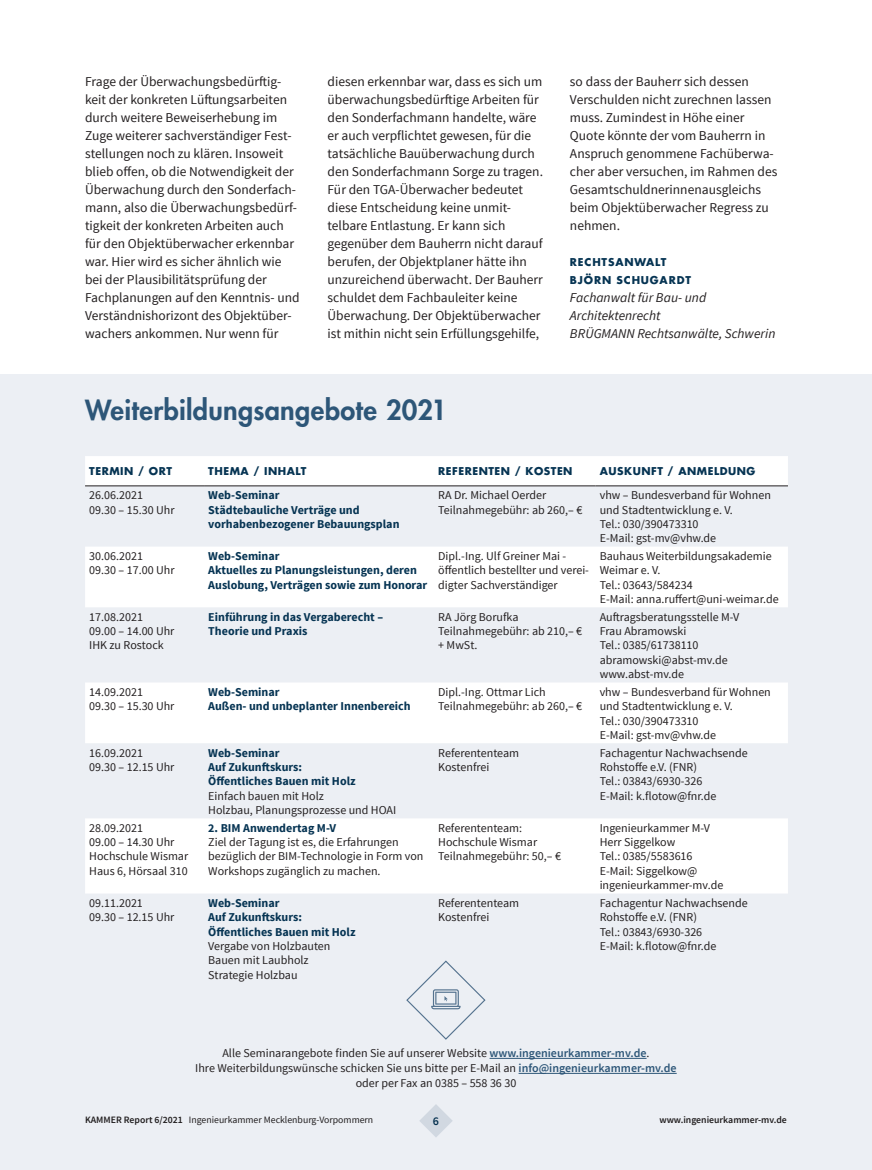
<style>
.page{position:relative;width:872px;height:1170px;background:#fff}
.page>*{position:absolute;margin:0;border:0;box-sizing:border-box;transform-origin:0 0}
.t1{font:800 27px "Futura Std";letter-spacing:.01em;color:#2d5678}
.t2{font:13.5px/18px "Source Sans Pro";color:#231f20}
.t3{font:italic 13.5px/18px "Source Sans Pro";color:#231f20}
.t4{font:12px/14.4px "Source Sans Pro";color:#231f20}
.t5{font:700 12px/14.4px "Source Sans Pro";color:#063453}
.t6{font:600 12px "Source Sans Pro";color:#063453}
.t7{font:700 10.5px "Futura Std";letter-spacing:.05em;color:#063453}
.t8{font:700 10.5px/18px "Futura Std";letter-spacing:.08em;color:#063453}
.t9{font:9.75px "Source Sans Pro";color:#231f20}
.t10{font:600 9.75px "Source Sans Pro";color:#231f20}
.s1{font-weight:600;color:#2d5678}
.s2{font-weight:600}
</style>
<div class="page">
<div style="left:0;top:374px;width:872px;height:795px;background:#eceff4"></div>
<hr style="left:489px;top:1057px;width:157px;height:1px;background:#2d5678">
<hr style="left:518px;top:1072px;width:158px;height:1px;background:#2d5678">
<svg style="left:406px;top:960px;width:80px;height:80px"></svg>
<div style="left:85px;top:456px;width:703px;height:29px;background:#fff"></div>
<svg style="left:85px;top:547px;width:703px;height:346px;fill:#fff"></svg>
<hr style="left:85px;top:485px;width:119px;height:1px;background:#231f20">
<hr style="left:204px;top:485px;width:230px;height:1px;background:#231f20">
<hr style="left:434px;top:485px;width:161px;height:1px;background:#231f20">
<hr style="left:595px;top:485px;width:193px;height:1px;background:#231f20">
<p class="t2" style="left:85px;top:73px;width:216px">Frage der Überwachungsbedürftig&shy;keit der konkreten Lüftungsarbeiten durch weitere Beweiserhebung im Zuge weiterer sachverständiger Fest&shy;stellungen noch zu klären. Insoweit blieb offen, ob die Notwendigkeit der Überwachung durch den Sonderfach&shy;mann, also die Überwachungsbedürf&shy;tigkeit der konkreten Arbeiten auch für den Objektüberwacher erkennbar war. Hier wird es sicher ähnlich wie bei der Plausibilitätsprüfung der Fachplanungen auf den Kenntnis- und Verständnishorizont des Objektüber&shy;wachers ankommen. Nur wenn für</p>
<p class="t2" style="left:327px;top:73px;width:217px">diesen erkennbar war, dass es sich um überwachungsbedürftige Arbeiten für den Sonderfachmann handelte, wäre er auch verpflichtet gewesen, für die tatsächliche Bauüberwachung durch den Sonderfachmann Sorge zu tragen.<br>Für den TGA-Überwacher bedeutet diese Entscheidung keine unmit&shy;telbare Entlastung. Er kann sich gegenüber dem Bauherrn nicht darauf berufen, der Objektplaner hätte ihn unzureichend überwacht. Der Bauherr schuldet dem Fachbauleiter keine Überwachung. Der Objektüberwacher ist mithin nicht sein Erfüllungsgehilfe,</p>
<p class="t2" style="left:570px;top:73px;width:209px">so dass der Bauherr sich dessen<br>Verschulden nicht zurechnen lassen muss. Zumindest in Höhe einer<br>Quote könnte der vom Bauherrn in<br>Anspruch genommene Fachüberwa&shy;cher aber versuchen, im Rahmen des<br>Gesamtschuldnerinnenausgleichs beim Objektüberwacher Regress zu nehmen.</p>
<p class="t8" style="left:570px;top:253px;width:122px">RECHTSANWALT<br>BJÖRN SCHUGARDT</p>
<p class="t3" style="left:570px;top:289px;width:207px">Fachanwalt für Bau- und<br>Architektenrecht<br>BRÜGMANN Rechtsanwälte, Schwerin</p>
<h1 class="t1" style="left:85px;top:393px;width:363px">Weiterbildungsangebote 2021</h1>
<p class="t7" style="left:89px;top:464px;width:84px">TERMIN / ORT</p>
<p class="t7" style="left:208px;top:464px;width:99px">THEMA / INHALT</p>
<p class="t7" style="left:438px;top:464px;width:136px">REFERENTEN / KOSTEN</p>
<p class="t7" style="left:600px;top:464px;width:157px">AUSKUNFT / ANMELDUNG</p>
<p class="t4" style="left:89px;top:488px;width:87px">26.06.2021<br>09.30 – 15.30 Uhr</p>
<p class="t5" style="left:208px;top:488px;width:193px">Web-Seminar<br>Städtebauliche Verträge und vorhabenbezogener Bebauungsplan</p>
<p class="t4" style="left:438px;top:488px;width:145px">RA Dr. Michael Oerder<br>Teilnahmegebühr: ab 260,– €</p>
<p class="t4" style="left:600px;top:488px;width:173px">vhw – Bundesverband für Wohnen und Stadtentwicklung e. V.<br>Tel.: 030/390473310<br>E-Mail: gst-mv@vhw.de</p>
<p class="t4" style="left:89px;top:549px;width:87px">30.06.2021<br>09.30 – 17.00 Uhr</p>
<p class="t5" style="left:208px;top:549px;width:220px">Web-Seminar<br>Aktuelles zu Planungsleistungen, deren<br>Auslobung, Verträgen sowie zum Honorar</p>
<p class="t4" style="left:438px;top:549px;width:152px">Dipl.-Ing. Ulf Greiner Mai - öffentlich bestellter und verei&shy;digter Sachverständiger</p>
<p class="t4" style="left:600px;top:549px;width:180px">Bauhaus Weiterbildungsakademie<br>Weimar e. V.<br>Tel.: 03643/584234<br>E-Mail: anna.ruffert@uni-weimar.de</p>
<p class="t4" style="left:89px;top:609px;width:87px">17.08.2021<br>09.00 – 14.00 Uhr<br>IHK zu Rostock</p>
<p class="t5" style="left:208px;top:610px;width:176px">Einführung in das Vergaberecht –<br>Theorie und Praxis</p>
<p class="t4" style="left:438px;top:609px;width:145px">RA Jörg Borufka<br>Teilnahmegebühr: ab 210,– € + MwSt.</p>
<p class="t4" style="left:599px;top:609px;width:141px">Auftragsberatungsstelle M-V<br>Frau Abramowski<br>Tel.: 0385/61738110 abramowski@abst-mv.de www.abst-mv.de</p>
<p class="t4" style="left:89px;top:684px;width:87px">14.09.2021<br>09.30 – 15.30 Uhr</p>
<p class="t5" style="left:208px;top:685px;width:204px">Web-Seminar<br>Außen- und unbeplanter Innenbereich</p>
<p class="t4" style="left:438px;top:684px;width:145px">Dipl.-Ing. Ottmar Lich<br>Teilnahmegebühr: ab 260,– €</p>
<p class="t4" style="left:599px;top:684px;width:173px">vhw – Bundesverband für Wohnen und Stadtentwicklung e. V.<br>Tel.: 030/390473310<br>E-Mail: gst-mv@vhw.de</p>
<p class="t4" style="left:89px;top:745px;width:87px">16.09.2021<br>09.30 – 12.15 Uhr</p>
<p class="t5" style="left:208px;top:745px;width:149px">Web-Seminar<br>Auf Zukunftskurs:<br>Öffentliches Bauen mit Holz</p>
<p class="t4" style="left:208px;top:788px;width:189px">Einfach bauen mit Holz<br>Holzbau, Planungsprozesse und HOAI</p>
<p class="t4" style="left:438px;top:745px;width:82px">Referententeam<br>Kostenfrei</p>
<p class="t4" style="left:599px;top:745px;width:150px">Fachagentur Nachwachsende<br>Rohstoffe e.V. (FNR)<br>Tel.: 03843/6930-326<br>E-Mail: k.flotow@fnr.de</p>
<p class="t4" style="left:89px;top:820px;width:100px">28.09.2021<br>09.00 – 14.30 Uhr<br>Hochschule Wismar<br>Haus 6, Hörsaal 310</p>
<p class="t5" style="left:208px;top:820px;width:129px">2. BIM Anwendertag M-V</p>
<p class="t4" style="left:208px;top:835px;width:217px">Ziel der Tagung ist es, die Erfahrungen bezüglich der BIM-Technologie in Form von<br>Workshops zugänglich zu machen.</p>
<p class="t4" style="left:89px;top:895px;width:87px">09.11.2021<br>09.30 – 12.15 Uhr</p>
<p class="t5" style="left:208px;top:896px;width:149px">Web-Seminar<br>Auf Zukunftskurs:<br>Öffentliches Bauen mit Holz</p>
<p class="t4" style="left:208px;top:939px;width:124px">Vergabe von Holzbauten<br>Bauen mit Laubholz<br>Strategie Holzbau</p>
<p class="t4" style="left:438px;top:820px;width:124px">Referententeam:<br>Hochschule Wismar<br>Teilnahmegebühr: 50,– €</p>
<p class="t4" style="left:599px;top:820px;width:125px">Ingenieurkammer M-V<br>Herr Siggelkow<br>Tel.: 0385/5583616<br>E-Mail: Siggelkow@ ingenieurkammer-mv.de</p>
<p class="t4" style="left:438px;top:895px;width:82px">Referententeam<br>Kostenfrei</p>
<p class="t4" style="left:599px;top:895px;width:150px">Fachagentur Nachwachsende<br>Rohstoffe e.V. (FNR)<br>Tel.: 03843/6930-326<br>E-Mail: k.flotow@fnr.de</p>
<p class="t4" style="left:195px;top:1046px;width:483px;line-height:15px;text-align:center">Alle Seminarangebote finden Sie auf unserer Website <span class="s1">www.ingenieurkammer-mv.de</span>.<br>Ihre Weiterbildungswünsche schicken Sie uns bitte per E-Mail an <span class="s1">info@ingenieurkammer-mv.de </span>oder per Fax an 0385 – 558 36 30</p>
<p class="t9" style="left:85px;top:1113px;width:290px"><span class="s2">KAMMER Report 6/2021</span> Ingenieurkammer Mecklenburg-Vorpommern</p>
<p class="t6" style="left:433px;top:1112px;width:8px">6</p>
<p class="t10" style="left:659px;top:1113px;width:129px">www.ingenieurkammer-mv.de</p>
</div>
